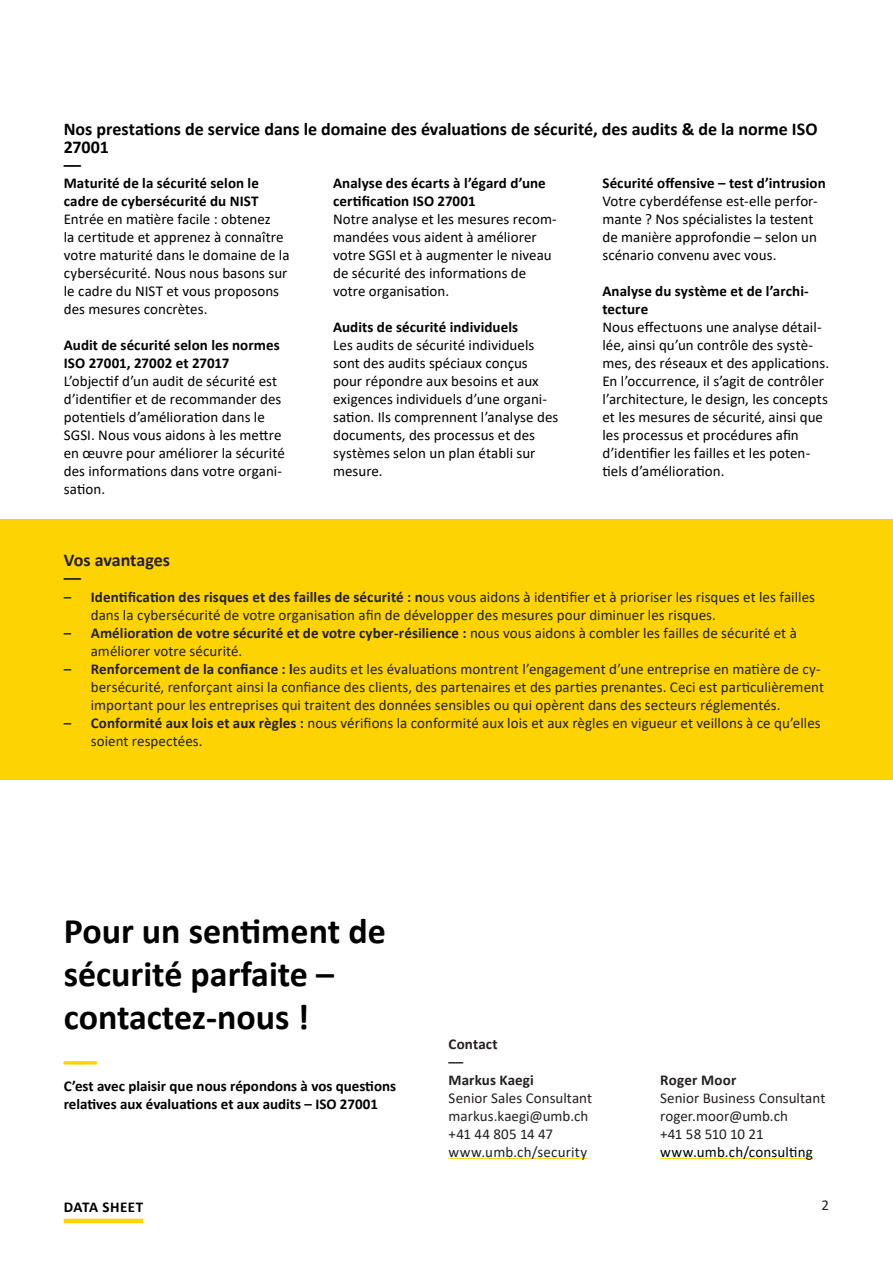
<style>
.page{position:relative;width:893px;height:1263px;background:#fff}
.page>*{position:absolute;margin:0;border:0;box-sizing:border-box;transform-origin:0 0}
.t1{font:700 36px/43.2px "Calibri";color:#000}
.t2{font:700 36px "Calibri";color:#fed304}
.t3{font:700 18px/18px "Calibri";color:#000}
.t4{font:700 18px/18px "Calibri";letter-spacing:-.005em;color:#231f20}
.t5{font:15px/18px "Calibri";letter-spacing:.005em;color:#000}
.t6{font:15px/18px "Calibri";color:#231f20}
.t7{font:700 15px/18px "Calibri";letter-spacing:.005em;color:#000}
.t8{font:700 15px/18px "Calibri";letter-spacing:.01em;color:#231f20}
.t9{font:15px "Calibri";letter-spacing:.015em;color:#000001}
.t10{font:700 15px "Calibri";letter-spacing:.03em;color:#000}
.s1{font-weight:700}
</style>
<div class="page">
<hr style="left:64px;top:1219px;width:79px;height:4px;background:#fed304">
<hr style="left:660px;top:1158px;width:153px;height:1px;background:#fed304">
<div style="left:0;top:519px;width:893px;height:261px;background:#fed304"></div>
<hr style="left:449px;top:1158px;width:138px;height:1px;background:#fed304">
<p class="t3" style="left:64px;top:119px;width:755px">Nos prestations de service dans le domaine des évaluations de sécurité, des audits &amp; de la norme ISO<br>27001<br>––</p>
<p class="t7" style="left:64px;top:174px;width:197px">Maturité de la sécurité selon le cadre de cybersécurité du NIST</p>
<p class="t5" style="left:64px;top:209px;width:227px">Entrée en matière facile : obtenez<br>la certitude et apprenez à connaître votre maturité dans le domaine de la cybersécurité. Nous nous basons sur le cadre du NIST et vous proposons des mesures concrètes.</p>
<p class="t7" style="left:64px;top:336px;width:218px">Audit de sécurité selon les normes<br>ISO 27001, 27002 et 27017</p>
<p class="t5" style="left:64px;top:371px;width:223px">L’objectif d’un audit de sécurité est d’identifier et de recommander des potentiels d’amélioration dans le<br>SGSI. Nous vous aidons à les mettre en œuvre pour améliorer la sécurité des informations dans votre organi&shy;sation.</p>
<p class="t7" style="left:333px;top:174px;width:214px">Analyse des écarts à l’égard d’une certification ISO 27001</p>
<p class="t5" style="left:333px;top:209px;width:225px">Notre analyse et les mesures recom&shy;mandées vous aident à améliorer votre SGSI et à augmenter le niveau de sécurité des informations de votre organisation.</p>
<p class="t7" style="left:333px;top:318px;width:187px">Audits de sécurité individuels</p>
<p class="t5" style="left:333px;top:335px;width:227px">Les audits de sécurité individuels sont des audits spéciaux conçus pour répondre aux besoins et aux exigences individuels d’une organi&shy;sation. Ils comprennent l’analyse des documents, des processus et des systèmes selon un plan établi sur mesure.</p>
<p class="t7" style="left:602px;top:174px;width:225px">Sécurité offensive – test d’intrusion</p>
<p class="t5" style="left:602px;top:191px;width:217px">Votre cyberdéfense est-elle perfor&shy;mante ? Nos spécialistes la testent de manière approfondie – selon un scénario convenu avec vous.</p>
<p class="t7" style="left:602px;top:282px;width:208px">Analyse du système et de l’archi&shy;tecture</p>
<p class="t5" style="left:602px;top:317px;width:228px">Nous effectuons une analyse détail&shy;lée, ainsi qu’un contrôle des systè&shy;mes, des réseaux et des applications.<br>En l’occurrence, il s’agit de contrôler l’architecture, le design, les concepts et les mesures de sécurité, ainsi que les processus et procédures afin d’identifier les failles et les poten&shy;tiels d’amélioration.</p>
<p class="t4" style="left:64px;top:551px;width:108px">Vos avantages ––</p>
<p class="t6" style="left:91px;top:588px;width:726px;text-indent:-27px"><span class="s1">– Identification des risques et des failles de sécurité : n</span>ous vous aidons à identifier et à prioriser les risques et les failles dans la cybersécurité de votre organisation afin de développer des mesures pour diminuer les risques.</p>
<p class="t6" style="left:91px;top:624px;width:708px;text-indent:-27px"><span class="s1">– Amélioration de votre sécurité et de votre cyber-résilience :</span> nous vous aidons à combler les failles de sécurité et à améliorer votre sécurité.</p>
<p class="t6" style="left:91px;top:660px;width:735px;text-indent:-27px"><span class="s1">– Renforcement de la confiance : l</span>es audits et les évaluations montrent l’engagement d’une entreprise en matière de cy&shy;bersécurité, renforçant ainsi la confiance des clients, des partenaires et des parties prenantes. Ceci est particulièrement important pour les entreprises qui traitent des données sensibles ou qui opèrent dans des secteurs réglementés.</p>
<p class="t6" style="left:91px;top:714px;width:731px;text-indent:-27px"><span class="s1">– Conformité aux lois et aux règles :</span> nous vérifions la conformité aux lois et aux règles en vigueur et veillons à ce qu’elles soient respectées.</p>
<h1 class="t1" style="left:64px;top:909px;width:323px">Pour un sentiment de sécurité parfaite – contactez-nous !</h1>
<h1 class="t2" style="left:64px;top:1035px;width:35px">––</h1>
<p class="t7" style="left:64px;top:1076px;width:334px">C’est avec plaisir que nous répondons à vos questions relatives aux évaluations et aux audits – ISO 27001</p>
<p class="t8" style="left:449px;top:1034px;width:87px">Contact<br>––<br>Markus Kaegi</p>
<p class="t6" style="left:449px;top:1088px;width:145px">Senior Sales Consultant markus.kaegi@umb.ch +41 44 805 14 47 www.umb.ch/security</p>
<p class="t8" style="left:660px;top:1070px;width:78px">Roger Moor</p>
<p class="t6" style="left:660px;top:1088px;width:167px">Senior Business Consultant roger.moor@umb.ch<br>+41 58 510 10 21</p>
<p class="t9" style="left:660px;top:1141px;width:154px">www.umb.ch/consulting</p>
<p class="t10" style="left:64px;top:1196px;width:81px">DATA SHEET</p>
<p class="t6" style="left:822px;top:1196px;width:9px">2</p>
</div>
